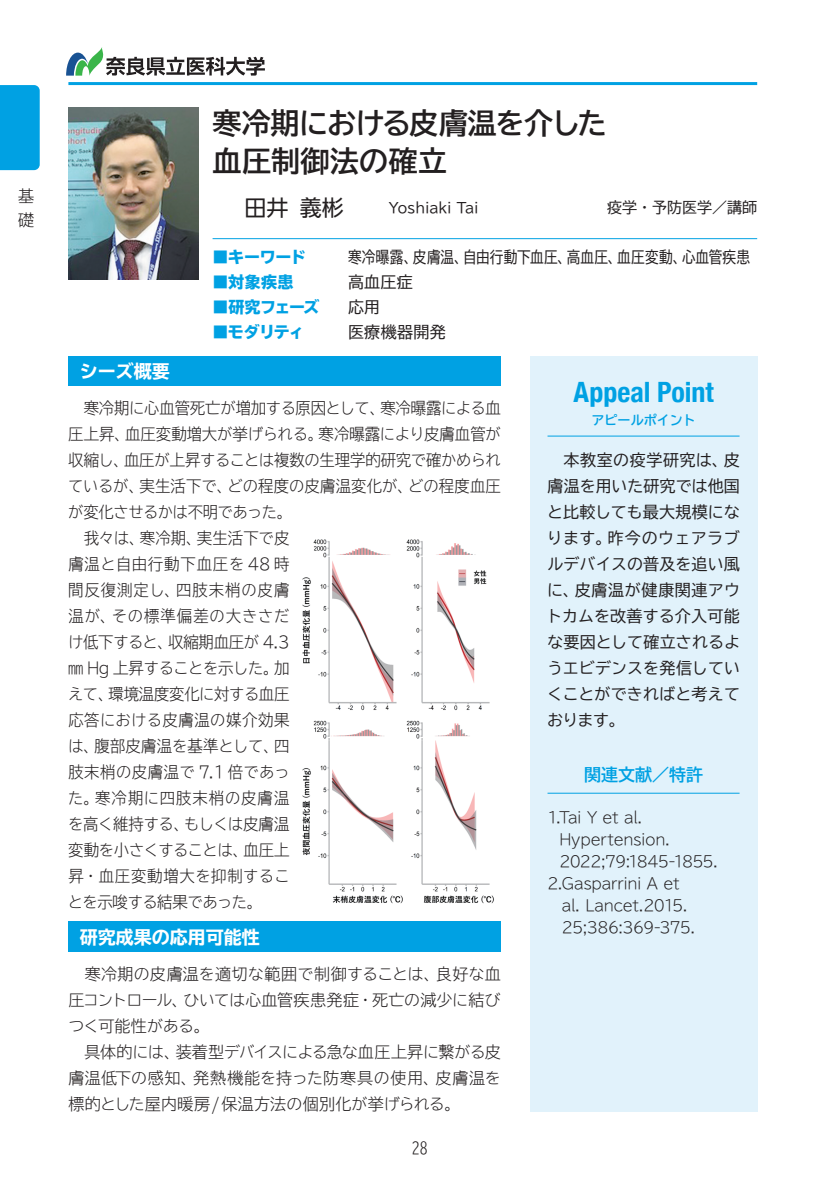
<style>
.page{position:relative;width:840px;height:1191px;background:#fff}
.page>*{position:absolute;margin:0;border:0;box-sizing:border-box;transform-origin:0 0}
.t1{font:700 29px/38px "TBUD Go Std";letter-spacing:-.01em;color:#231f20}
.t2{font:700 condensed 28px "Helvetica Neue";color:#00a1e3}
.t3{font:22px "UD Shin Go Pr 6";color:#231f20}
.t4{font:700 expanded 18px "TBUD Go Std";color:#fff}
.t5{font:700 17px "TBUD Go Std";color:#00a1e3}
.t6{font:300 16px "TBUD Go Std Super";letter-spacing:-.005em;color:#231f20;scale:.96 1}
.t7{font:300 16px/26px "TBUD Go Std Super";letter-spacing:-.005em;color:#231f20;text-align:justify}
.t8{font:16px/26px "TBUD Go Std";letter-spacing:.01em;color:#231f20;text-align:justify}
.t9{font:16px/25px "TBUD Go Std";letter-spacing:.01em;color:#231f20;scale:.85 1}
.t10{font:300 16px "TBUD Go Std Super";letter-spacing:-.025em;color:#231f20;scale:.96 1}
.t11{font:300 16px "TBUD Go Std Super";letter-spacing:-.03em;color:#231f20;scale:.96 1}
.t12{font:300 16px "TBUD Go Std Super";letter-spacing:.06em;color:#231f20;scale:.96 1}
.t13{font:800 16px "TBUD Go Std";letter-spacing:-.03em;color:#00a1e3}
.t14{font:300 16px "TBUD Go Std Super";letter-spacing:-.035em;color:#231f20;scale:.96 1}
.t15{font:300 16px "TBUD Go Std Super";letter-spacing:.025em;color:#231f20;scale:.96 1}
.t16{font:300 16px "TBUD Go Std Super";letter-spacing:.045em;color:#231f20;scale:.96 1}
.t17{font:300 16px "TBUD Go Std Super";letter-spacing:.03em;color:#231f20;scale:.96 1}
.t18{font:300 16px "TBUD Go Std Super";letter-spacing:.065em;color:#231f20;scale:.96 1}
.t19{font:300 16px "TBUD Go Std Super";letter-spacing:.04em;color:#231f20;scale:.96 1}
.t20{font:300 15px "TBUD Go Std Super";letter-spacing:-.025em;color:#231f20}
.t21{font:300 15px "TBUD Go Std Super";letter-spacing:-.06em;color:#231f20}
.t22{font:300 15px "TBUD Go Std Super";letter-spacing:-.05em;color:#231f20}
.t23{font:15px "TBUD Go Std";color:#231f20}
.t24{font:14px "TBUD Go Std";letter-spacing:-.005em;color:#231f20}
.t25{font:700 13px "TBUD Go Std";color:#00a1e3}
</style>
<div class="page">
<div style="left:0;top:85px;width:40px;height:85px;background:#00a1e3"></div>
<hr style="left:68px;top:82px;width:688px;height:3px;background:#00a1e3">
<svg style="left:66px;top:47px;width:199px;height:29px"></svg>
<hr style="left:212px;top:238px;width:544px;height:1px;background:#00a1e3">
<div style="left:68px;top:356px;width:432px;height:30px;background:#00a1e3"></div>
<div style="left:530px;top:357px;width:226px;height:755px;background:#e1f2fb"></div>
<hr style="left:547px;top:436px;width:192px;height:1px;background:#00a1e3">
<img style="left:68px;top:108px;width:131px;height:172px">
<hr style="left:547px;top:793px;width:192px;height:1px;background:#00a1e3">
<div style="left:68px;top:921px;width:432px;height:31px;background:#00a1e3"></div>
<img style="left:302px;top:539px;width:192px;height:365px">
<p class="t7" style="left:18px;top:183px;width:17px;line-height:24px">基礎</p>
<h1 class="t1" style="left:212px;top:104px;width:395px">寒冷期における皮膚温を介した血圧制御法の確立</h1>
<h3 class="t3" style="left:244px;top:190px;width:100px">田井 義彬</h3>
<p class="t24" style="left:388px;top:196px;width:91px">Yoshiaki Tai</p>
<p class="t23" style="left:606px;top:195px;width:151px">疫学・予防医学／講師</p>
<p class="t4" style="left:80px;top:361px;width:91px">シーズ概要</p>
<p class="t13" style="left:212px;top:248px;width:95px">■キーワード</p>
<p class="t13" style="left:212px;top:273px;width:83px">■対象疾患</p>
<p class="t13" style="left:212px;top:298px;width:108px">■研究フェーズ</p>
<p class="t13" style="left:212px;top:323px;width:94px">■モダリティ</p>
<p class="t9" style="left:348px;top:244px;width:474px">寒冷曝露、皮膚温、自由行動下血圧、高血圧、血圧変動、心血管疾患高血圧症<br>応用<br>医療機器開発</p>
<p class="t6" style="left:84px;top:395px;width:436px">寒冷期に心血管死亡が増加する原因として、寒冷曝露による血</p>
<p class="t6" style="left:68px;top:421px;width:452px">圧上昇、血圧変動増大が挙げられる。寒冷曝露により皮膚血管が</p>
<p class="t6" style="left:68px;top:447px;width:452px">収縮し、血圧が上昇することは複数の生理学的研究で確かめられ</p>
<p class="t6" style="left:68px;top:473px;width:452px">ているが、実生活下で、どの程度の皮膚温変化が、どの程度血圧</p>
<p class="t14" style="left:68px;top:499px;width:234px">が変化させるかは不明であった。</p>
<p class="t6" style="left:84px;top:525px;width:216px">我々は、寒冷期、実生活下で皮</p>
<p class="t16" style="left:68px;top:551px;width:232px">膚温と自由行動下血圧を 48 時</p>
<p class="t12" style="left:68px;top:577px;width:232px">間反復測定し、四肢末梢の皮膚</p>
<p class="t12" style="left:68px;top:603px;width:232px">温が、その標準偏差の大きさだ</p>
<p class="t6" style="left:68px;top:629px;width:232px">け低下すると、収縮期血圧が 4.3</p>
<p class="t11" style="left:68px;top:655px;width:232px">mm Hg 上昇することを示した。加</p>
<p class="t6" style="left:68px;top:681px;width:232px">えて、環境温度変化に対する血圧</p>
<p class="t17" style="left:68px;top:707px;width:232px">応答における皮膚温の媒介効果</p>
<p class="t6" style="left:68px;top:733px;width:232px">は、腹部皮膚温を基準として、四</p>
<p class="t15" style="left:68px;top:759px;width:232px">肢末梢の皮膚温で 7.1 倍であっ</p>
<p class="t18" style="left:68px;top:785px;width:232px">た。寒冷期に四肢末梢の皮膚温</p>
<p class="t10" style="left:68px;top:811px;width:232px">を高く維持する、もしくは皮膚温</p>
<p class="t10" style="left:68px;top:837px;width:232px">変動を小さくすることは、血圧上</p>
<p class="t19" style="left:68px;top:863px;width:232px">昇・血圧変動増大を抑制するこ</p>
<p class="t11" style="left:68px;top:889px;width:203px">とを示唆する結果であった。</p>
<p class="t4" style="left:80px;top:927px;width:181px">研究成果の応用可能性</p>
<p class="t7" style="left:68px;top:960px;width:434px;text-indent:16px">寒冷期の皮膚温を適切な範囲で制御することは、良好な血圧コントロール、ひいては心血管疾患発症・死亡の減少に結びつく可能性がある。</p>
<p class="t7" style="left:68px;top:1038px;width:434px;text-indent:16px">具体的には、装着型デバイスによる急な血圧上昇に繋がる皮膚温低下の感知、発熱機能を持った防寒具の使用、皮膚温を標的とした屋内暖房/保温方法の個別化が挙げられる。</p>
<p class="t7" style="left:412px;top:1134px;width:17px">28</p>
<h2 class="t2" style="left:573px;top:369px;width:142px">Appeal Point</h2>
<p class="t25" style="left:591px;top:409px;width:105px">アピールポイント</p>
<p class="t8" style="left:546px;top:446px;width:195px;text-indent:17px">本教室の疫学研究は、皮膚温を用いた研究では他国と比較しても最大規模になります。昨今のウェアラブルデバイスの普及を追い風に、皮膚温が健康関連アウトカムを改善する介入可能な要因として確立されるようエビデンスを発信していくことができればと考えております。</p>
<p class="t5" style="left:583px;top:761px;width:120px">関連文献／特許</p>
<p class="t20" style="left:547px;top:804px;width:97px">1.Tai Y et al.</p>
<p class="t20" style="left:559px;top:826px;width:112px">Hypertension.</p>
<p class="t21" style="left:559px;top:848px;width:160px">2022;79:1845-1855.</p>
<p class="t20" style="left:547px;top:870px;width:134px">2.Gasparrini A et</p>
<p class="t20" style="left:561px;top:892px;width:127px">al. Lancet.2015.</p>
<p class="t22" style="left:561px;top:914px;width:135px">25;386:369-375.</p>
</div>
